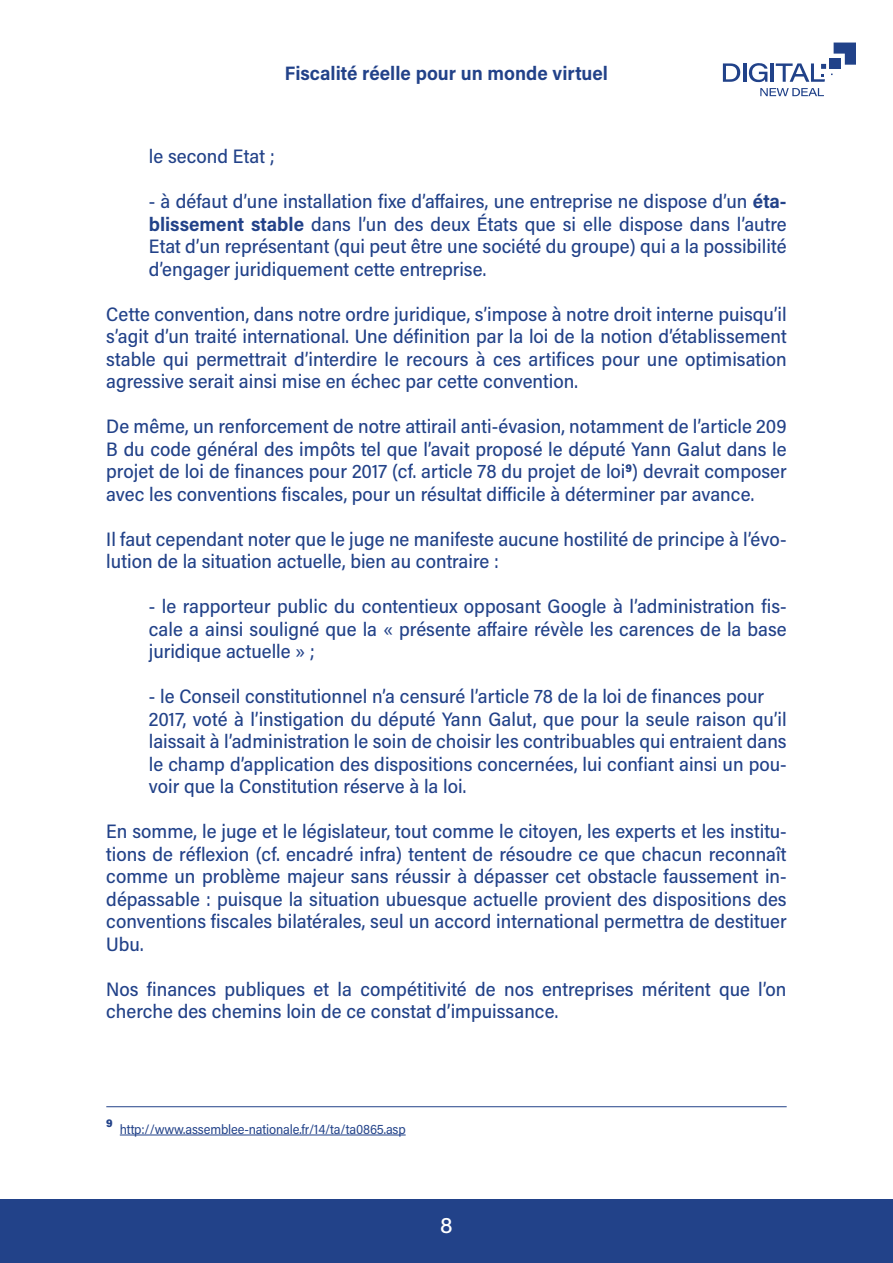
<style>
.page{position:relative;width:893px;height:1263px;background:#fff}
.page>*{position:absolute;margin:0;border:0;box-sizing:border-box;transform-origin:0 0}
.t1{font:500 22.5px "Acumin Pro";color:#fff}
.t2{font:500 19.5px/22.5px "Acumin Pro Semi Cond";color:#224289;text-align:justify}
.t3{font:700 19.5px "Acumin Pro Semi Cond";color:#224289}
.t4{font:13.5px "Acumin Pro Semi Cond";letter-spacing:-.01em;color:#224289}
.t5{font:900 11.4px "Acumin Pro Semi Cond";color:#224289}
.s1{font-weight:700}
</style>
<div class="page">
<div style="left:0;top:1199px;width:893px;height:64px;background:#224289"></div>
<svg style="left:723px;top:63px;width:17px;height:19px"></svg>
<svg style="left:749px;top:63px;width:18px;height:19px"></svg>
<hr style="left:771px;top:63px;width:3px;height:19px;background:#214289">
<hr style="left:743px;top:63px;width:3px;height:19px;background:#214289">
<svg style="left:760px;top:88px;width:64px;height:8px"></svg>
<svg style="left:776px;top:43px;width:80px;height:39px"></svg>
<hr style="left:120px;top:1135px;width:286px;height:1px;background:#224289">
<hr style="left:106px;top:1106px;width:681px;height:1px;background:#224289">
<p class="t3" style="left:285px;top:59px;width:324px">Fiscalité réelle pour un monde virtuel</p>
<p class="t2" style="left:149px;top:144px;width:128px">le second Etat ;</p>
<p class="t2" style="left:149px;top:189px;width:639px">- à défaut d’une installation fixe d’affaires, une entreprise ne dispose d’un <span class="s1">éta&shy;blissement stable</span> dans l’un des deux États que si elle dispose dans l’autre Etat d’un représentant (qui peut être une société du groupe) qui a la possibilité d’engager juridiquement cette entreprise.</p>
<p class="t2" style="left:106px;top:302px;width:682px">Cette convention, dans notre ordre juridique, s’impose à notre droit interne puisqu’il s’agit d’un traité international. Une définition par la loi de la notion d’établissement stable qui permettrait d’interdire le recours à ces artifices pour une optimisation agressive serait ainsi mise en échec par cette convention.</p>
<p class="t2" style="left:106px;top:414px;width:682px">De même, un renforcement de notre attirail anti-évasion, notamment de l’article 209<br>B du code général des impôts tel que l’avait proposé le député Yann Galut dans le projet de loi de finances pour 2017 (cf. article 78 du projet de loi<sup>9</sup>) devrait composer avec les conventions fiscales, pour un résultat difficile à déterminer par avance.</p>
<p class="t2" style="left:106px;top:527px;width:682px">Il faut cependant noter que le juge ne manifeste aucune hostilité de principe à l’évo&shy;lution de la situation actuelle, bien au contraire :</p>
<p class="t2" style="left:149px;top:594px;width:639px">- le rapporteur public du contentieux opposant Google à l’administration fis&shy;cale a ainsi souligné que la « présente affaire révèle les carences de la base juridique actuelle » ;</p>
<p class="t2" style="left:149px;top:684px;width:639px;text-align:left">- le Conseil constitutionnel n’a censuré l’article 78 de la loi de finances pour 2017, voté à l’instigation du député Yann Galut, que pour la seule raison qu’il laissait à l’administration le soin de choisir les contribuables qui entraient dans le champ d’application des dispositions concernées, lui confiant ainsi un pou&shy;voir que la Constitution réserve à la loi.</p>
<p class="t2" style="left:106px;top:819px;width:682px">En somme, le juge et le législateur, tout comme le citoyen, les experts et les institu&shy;tions de réflexion (cf. encadré infra) tentent de résoudre ce que chacun reconnaît comme un problème majeur sans réussir à dépasser cet obstacle faussement in&shy;dépassable : puisque la situation ubuesque actuelle provient des dispositions des conventions fiscales bilatérales, seul un accord international permettra de destituer Ubu.</p>
<p class="t2" style="left:106px;top:977px;width:682px">Nos finances publiques et la compétitivité de nos entreprises méritent que l’on cherche des chemins loin de ce constat d’impuissance.</p>
<p class="t5" style="left:106px;top:1115px;width:8px">9</p>
<p class="t4" style="left:120px;top:1119px;width:287px">http://www.assemblee-nationale.fr/14/ta/ta0865.asp</p>
<p class="t1" style="left:440px;top:1210px;width:14px">8</p>
</div>
